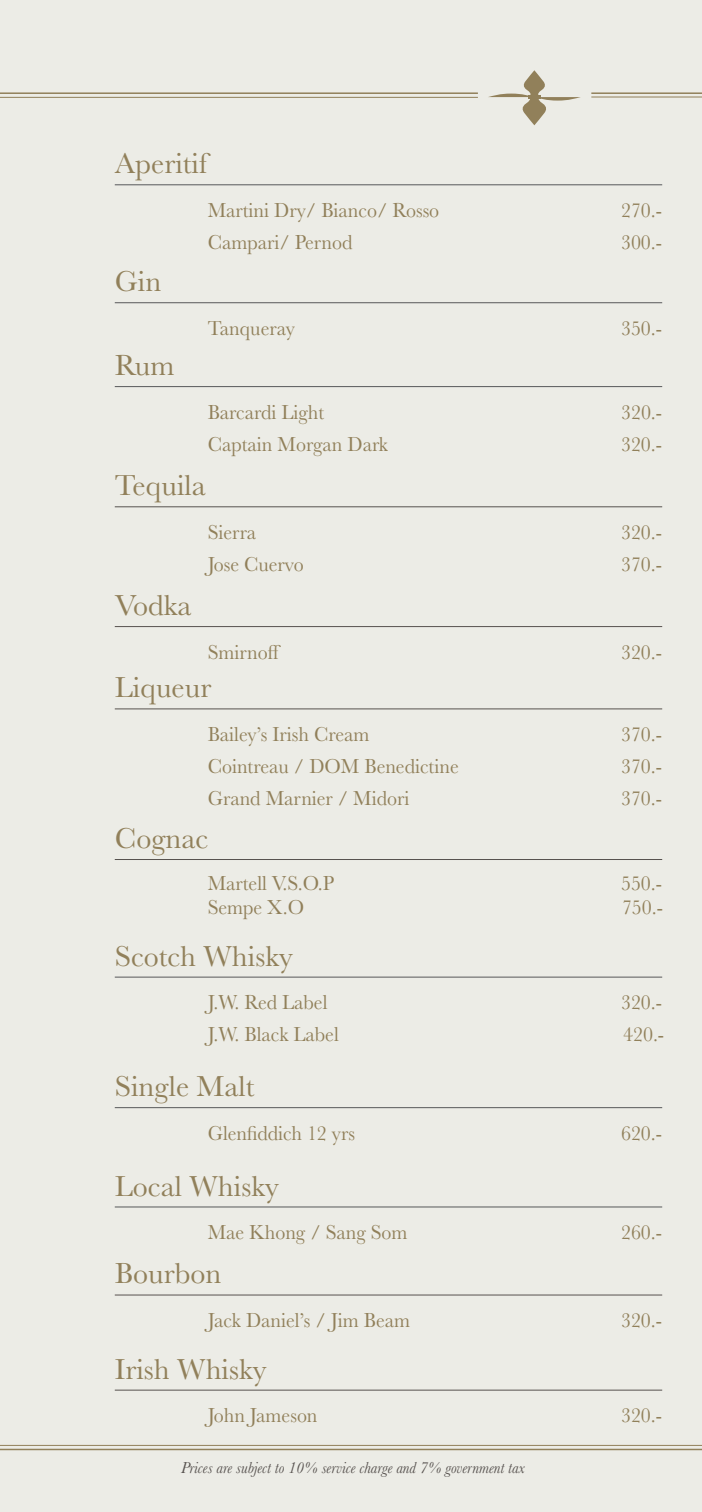
<style>
.page{position:relative;width:702px;height:1512px;background:#ecece6}
.page>*{position:absolute;margin:0;border:0;box-sizing:border-box;transform-origin:0 0}
.t1{font:30px "Baskerville";color:#91805a}
.Paragraph_Style_2{font:21px "Baskerville";color:#91805a;scale:.95 1}
.t2{font:italic 16.5px "Baskerville";color:#57524f;scale:.95 1}
</style>
<div class="page">
<hr style="left:0;top:1449px;width:702px;height:1px;background:#91805a">
<hr style="left:0;top:1445px;width:702px;height:1px;background:#91805a">
<svg style="left:488px;top:70px;width:93px;height:55px"></svg>
<hr style="left:0;top:92px;width:478px;height:2px;background:#91805a">
<hr style="left:0;top:97px;width:478px;height:1px;background:#91805a">
<hr style="left:591px;top:92px;width:111px;height:2px;background:#91805a">
<hr style="left:591px;top:97px;width:111px;height:1px;background:#91805a">
<hr style="left:115px;top:184px;width:547px;height:1px;background:#57585a">
<hr style="left:115px;top:302px;width:547px;height:1px;background:#57585a">
<hr style="left:115px;top:386px;width:547px;height:1px;background:#57585a">
<hr style="left:115px;top:506px;width:547px;height:1px;background:#57524f">
<hr style="left:115px;top:626px;width:547px;height:1px;background:#57524f">
<hr style="left:115px;top:709px;width:547px;height:1px;background:#57524f">
<hr style="left:115px;top:859px;width:547px;height:1px;background:#57524f">
<hr style="left:115px;top:977px;width:547px;height:1px;background:#57585a">
<hr style="left:115px;top:1107px;width:547px;height:1px;background:#57585a">
<hr style="left:115px;top:1207px;width:547px;height:1px;background:#57585a">
<hr style="left:115px;top:1295px;width:547px;height:1px;background:#57524f">
<hr style="left:115px;top:1390px;width:547px;height:1px;background:#57524f">
<p class="t1" style="left:115px;top:145px;width:94px">Aperitif</p>
<p class="t1" style="left:115px;top:262px;width:48px">Gin</p>
<p class="t1" style="left:115px;top:346px;width:61px">Rum</p>
<p class="Paragraph_Style_2" style="left:208px;top:197px;width:245px">Martini Dry/ Bianco/ Rosso</p>
<p class="Paragraph_Style_2" style="left:621px;top:197px;width:45px">270.-</p>
<p class="Paragraph_Style_2" style="left:208px;top:229px;width:154px">Campari/ Pernod</p>
<p class="Paragraph_Style_2" style="left:621px;top:229px;width:45px">300.-</p>
<p class="Paragraph_Style_2" style="left:208px;top:315px;width:93px">Tanqueray</p>
<p class="Paragraph_Style_2" style="left:621px;top:315px;width:45px">350.-</p>
<p class="Paragraph_Style_2" style="left:208px;top:398px;width:124px">Barcardi Light</p>
<p class="Paragraph_Style_2" style="left:621px;top:398px;width:45px">320.-</p>
<p class="Paragraph_Style_2" style="left:208px;top:431px;width:191px">Captain Morgan Dark</p>
<p class="Paragraph_Style_2" style="left:621px;top:431px;width:45px">320.-</p>
<p class="t1" style="left:115px;top:466px;width:93px">Tequila</p>
<p class="t1" style="left:115px;top:586px;width:78px">Vodka</p>
<p class="Paragraph_Style_2" style="left:208px;top:518px;width:53px">Sierra</p>
<p class="Paragraph_Style_2" style="left:621px;top:518px;width:45px">320.-</p>
<p class="Paragraph_Style_2" style="left:208px;top:551px;width:103px">Jose Cuervo</p>
<p class="Paragraph_Style_2" style="left:621px;top:551px;width:45px">370.-</p>
<p class="Paragraph_Style_2" style="left:208px;top:638px;width:79px">Smirnoff</p>
<p class="Paragraph_Style_2" style="left:621px;top:638px;width:45px">320.-</p>
<p class="t1" style="left:115px;top:669px;width:98px">Liqueur</p>
<p class="Paragraph_Style_2" style="left:208px;top:721px;width:172px">Bailey’s Irish Cream</p>
<p class="Paragraph_Style_2" style="left:621px;top:721px;width:45px">370.-</p>
<p class="Paragraph_Style_2" style="left:208px;top:753px;width:266px">Cointreau / DOM Benedictine</p>
<p class="Paragraph_Style_2" style="left:621px;top:753px;width:45px">370.-</p>
<p class="Paragraph_Style_2" style="left:208px;top:785px;width:214px">Grand Marnier / Midori</p>
<p class="Paragraph_Style_2" style="left:621px;top:785px;width:45px">370.-</p>
<p class="t1" style="left:115px;top:819px;width:95px">Cognac</p>
<p class="Paragraph_Style_2" style="left:208px;top:870px;width:134px">Martell V.S.O.P</p>
<p class="Paragraph_Style_2" style="left:621px;top:870px;width:45px">550.-</p>
<p class="Paragraph_Style_2" style="left:208px;top:894px;width:103px">Sempe X.O</p>
<p class="Paragraph_Style_2" style="left:622px;top:894px;width:45px">750.-</p>
<p class="t1" style="left:115px;top:937px;width:180px">Scotch Whisky</p>
<p class="Paragraph_Style_2" style="left:208px;top:989px;width:128px">J.W. Red Label</p>
<p class="Paragraph_Style_2" style="left:621px;top:989px;width:45px">320.-</p>
<p class="Paragraph_Style_2" style="left:208px;top:1021px;width:139px">J.W. Black Label</p>
<p class="Paragraph_Style_2" style="left:623px;top:1021px;width:45px">420.-</p>
<p class="t1" style="left:115px;top:1067px;width:141px">Single Malt</p>
<p class="Paragraph_Style_2" style="left:208px;top:1120px;width:157px">Glenfiddich 12 yrs</p>
<p class="Paragraph_Style_2" style="left:621px;top:1120px;width:45px">620.-</p>
<p class="t1" style="left:115px;top:1167px;width:166px">Local Whisky</p>
<p class="Paragraph_Style_2" style="left:208px;top:1219px;width:212px">Mae Khong / Sang Som</p>
<p class="Paragraph_Style_2" style="left:621px;top:1219px;width:45px">260.-</p>
<p class="t1" style="left:115px;top:1255px;width:108px">Bourbon</p>
<p class="Paragraph_Style_2" style="left:208px;top:1307px;width:215px">Jack Daniel’s / Jim Beam</p>
<p class="Paragraph_Style_2" style="left:621px;top:1307px;width:45px">320.-</p>
<p class="t1" style="left:115px;top:1350px;width:153px">Irish Whisky</p>
<p class="Paragraph_Style_2" style="left:208px;top:1402px;width:117px">John Jameson</p>
<p class="Paragraph_Style_2" style="left:621px;top:1402px;width:45px">320.-</p>
<p class="t2" style="left:181px;top:1457px;width:363px">Prices are subject to 10% service charge and 7% government tax</p>
</div>
